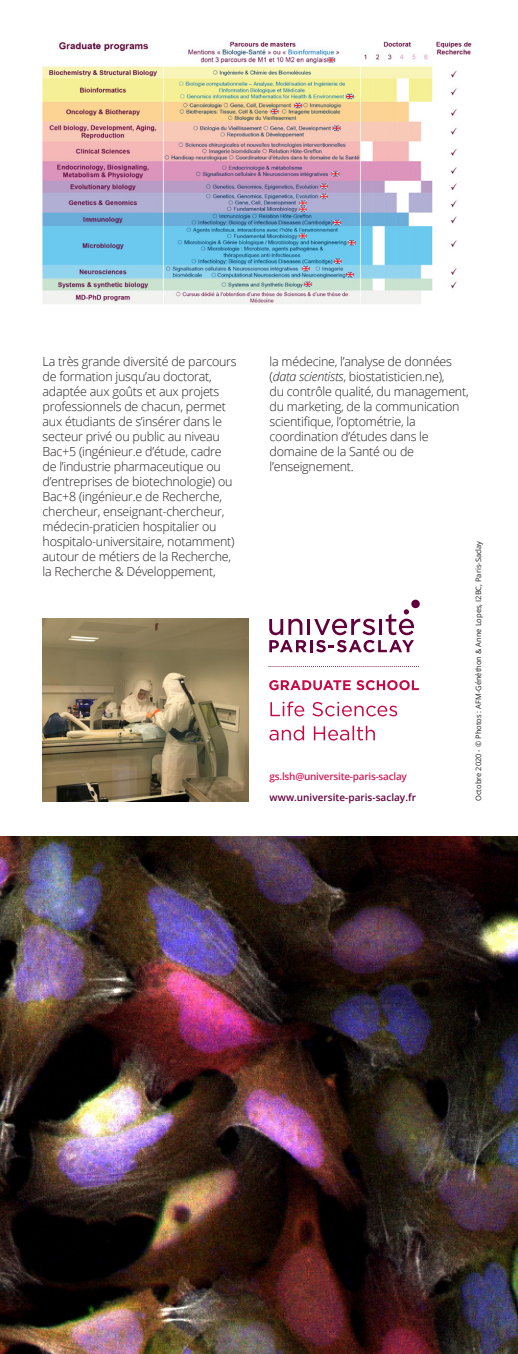
<style>
.page{position:relative;width:518px;height:1354px;background:#fff}
.page>*{position:absolute;margin:0;border:0;box-sizing:border-box;transform-origin:0 0}
.exergue{font:300 12.5px/15px "Open Sans";letter-spacing:-.02em;color:#231f20}
.t1{font:600 10px "Open Sans";letter-spacing:-.025em;color:#d01e57}
.t2{font:600 10px "Open Sans";color:#63003c}
.t3{font:7.5px "Open Sans";color:#231f20}
.s1{font-style:italic}
</style>
<div class="page">
<img style="left:0;top:836px;width:517px;height:518px">
<div style="left:411px;top:599px;width:8px;height:9px;background:#63003c;border-radius:50%"></div>
<svg style="left:269px;top:609px;width:145px;height:43px"></svg>
<svg style="left:268px;top:666px;width:149px;height:1px"></svg>
<svg style="left:269px;top:725px;width:105px;height:15px"></svg>
<svg style="left:270px;top:701px;width:127px;height:15px"></svg>
<svg style="left:269px;top:680px;width:149px;height:10px"></svg>
<img style="left:43px;top:41px;width:429px;height:263px">
<img style="left:43px;top:618px;width:205px;height:183px">
<p class="exergue" style="left:43px;top:354px;width:195px">La très grande diversité de parcours de formation jusqu’au doctorat, adaptée aux goûts et aux projets professionnels de chacun, permet aux étudiants de s’insérer dans le secteur privé ou public au niveau Bac+5 (ingénieur.e d’étude, cadre de l’industrie pharmaceutique ou d’entreprises de biotechnologie) ou Bac+8 (ingénieur.e de Recherche, chercheur, enseignant-chercheur, médecin-praticien hospitalier ou hospitalo-universitaire, notamment) autour de métiers de la Recherche, la Recherche &amp; Développement,</p>
<p class="exergue" style="left:269px;top:354px;width:200px">la médecine, l’analyse de données (<span class="s1">data scientists</span>, biostatisticien.ne),<br>du contrôle qualité, du management, du marketing, de la communication scientifique, l’optométrie, la coordination d’études dans le domaine de la Santé ou de l’enseignement.</p>
<p class="t1" style="left:269px;top:770px;width:139px">gs.lsh@universite-paris-saclay</p>
<p class="t2" style="left:269px;top:790px;width:148px">www.universite-paris-saclay.fr</p>
<p class="t3" style="left:473px;top:801px;width:262px;rotate:-90deg">Octobre 2020 - © Photos : AFM-Généthon &amp; Anne Lopes, I2BC, Paris-Saclay</p>
</div>
